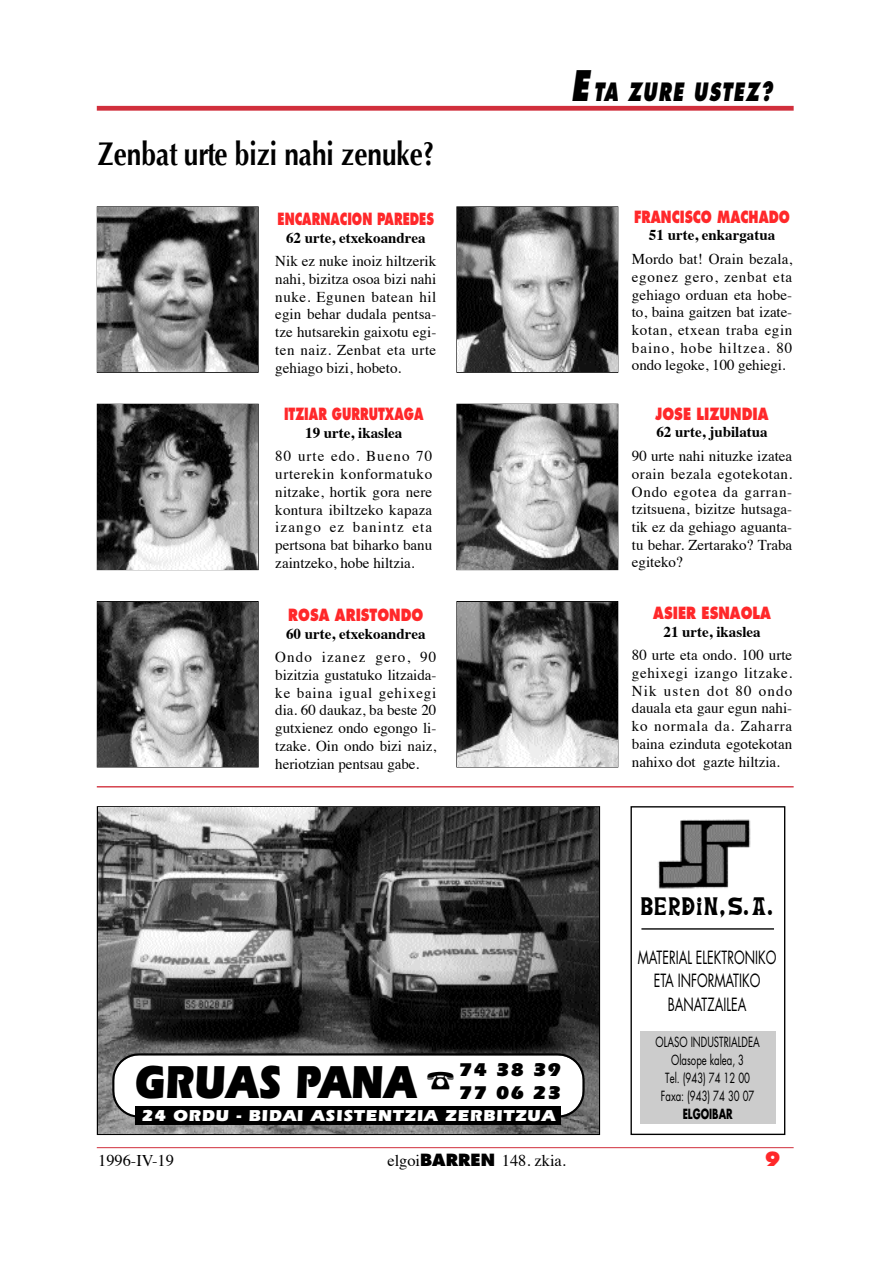
<style>
.page{position:relative;width:893px;height:1263px;background:#fff}
.page>*{position:absolute;margin:0;border:0;box-sizing:border-box;transform-origin:0 0}
.t1{font:900 47.85px "Itc Eras";color:#000;scale:.8 1}
.t2{font:700 32.7px "Optima";color:#000;scale:.8 1}
.t3{font:italic 800 24.6px "Futura";letter-spacing:.085em;color:#000;scale:.7 1}
.t4{font:20.55px "Euskara Bi";letter-spacing:.085em;color:#000;scale:.8 1}
.t5{font:900 19.05px/23px "Itc Eras";letter-spacing:.045em;color:#000}
.t6{font:800 19.05px "Futura";color:#ff282a}
.t7{font:17.7px/23.2px "Futura";color:#000;text-align:center;scale:.7 1}
.t8{font:800 16.35px "Futura";color:#ff282a;scale:.8 1}
.t9{font:800 16.35px "Futura";color:#ff282a;scale:.7 1}
.t10{font:900 16.35px "Itc Eras";letter-spacing:.045em;color:#fff}
.t11{font:16.35px "Times";color:#000}
.t12{font:800 16.35px "Futura";color:#ff282a;scale:.75 1}
.t13{font:15px/17.7px "Times";color:#000;text-align:justify}
.t14{font:700 15px "Times";color:#000}
.t15{font:13.65px/17.9px "Futura";color:#000;text-align:center;scale:.7 1}
.t16{font:700 13.65px "Futura";color:#000;scale:.7 1}
.s1{font-size:40.95px}
.s2{font-family:"Futura";font-weight:800}
</style>
<div class="page">
<svg style="left:96px;top:1147px;width:698px;height:1px"></svg>
<div style="left:97px;top:206px;width:162px;height:167px;border:1px solid #000"></div>
<img style="left:98px;top:207px;width:160px;height:165px">
<div style="left:97px;top:404px;width:162px;height:166px;border:1px solid #000"></div>
<img style="left:98px;top:405px;width:160px;height:164px">
<div style="left:456px;top:206px;width:162px;height:167px;border:1px solid #000"></div>
<img style="left:457px;top:207px;width:160px;height:165px">
<div style="left:456px;top:404px;width:162px;height:166px;border:1px solid #000"></div>
<img style="left:457px;top:405px;width:160px;height:164px">
<img style="left:457px;top:602px;width:160px;height:165px">
<img style="left:98px;top:602px;width:160px;height:165px">
<hr style="left:97px;top:786px;width:696px;height:1px;background:#d12f3c">
<div style="left:97px;top:106px;width:696px;height:5px;background:#d12f3c"></div>
<img style="left:98px;top:808px;width:500px;height:326px">
<svg style="left:111px;top:1024px;width:474px;height:112px;background:#444"></svg>
<div style="left:135px;top:1106px;width:426px;height:19px;background:#000"></div>
<div style="left:630px;top:806px;width:155px;height:329px;border:1px solid #000"></div>
<img style="left:658px;top:819px;width:93px;height:70px">
<hr style="left:641px;top:928px;width:133px;height:2px;background:#000">
<div style="left:640px;top:1031px;width:135px;height:93px;background:#ccc"></div>
<svg style="left:114px;top:1055px;width:468px;height:61px"></svg>
<h2 class="t2" style="left:98px;top:134px;width:422px">Zenbat urte bizi nahi zenuke?</h2>
<p class="t9" style="left:277px;top:212px;width:225px">ENCARNACION PAREDES</p>
<p class="t14" style="left:286px;top:231px;width:141px">62 urte, etxekoandrea</p>
<p class="t13" style="left:275px;top:254px;width:162px">Nik ez nuke inoiz hiltzerik nahi, bizitza osoa bizi nahi nuke. Egunen batean hil egin behar dudala pentsa&shy;tze hutsarekin gaixotu egi&shy;ten naiz. Zenbat eta urte gehiago bizi, hobeto.</p>
<p class="t9" style="left:284px;top:407px;width:201px">ITZIAR GURRUTXAGA</p>
<p class="t14" style="left:305px;top:427px;width:99px">19 urte, ikaslea</p>
<p class="t13" style="left:275px;top:449px;width:158px">80 urte edo. Bueno 70 urterekin konformatuko nitzake, hortik gora nere kontura ibiltzeko kapaza izango ez banintz eta pertsona bat biharko banu zaintzeko, hobe hiltzia.</p>
<p class="t8" style="left:288px;top:608px;width:170px">ROSA ARISTONDO</p>
<p class="t14" style="left:286px;top:627px;width:141px">60 urte, etxekoandrea</p>
<p class="t13" style="left:275px;top:650px;width:162px">Ondo izanez gero, 90 bizitzia gustatuko litzaida&shy;ke baina igual gehixegi dia. 60 daukaz, ba beste 20 gutxienez ondo egongo li&shy;tzake. Oin ondo bizi naiz, heriotzian pentsau gabe.</p>
<h3 class="t3" style="left:570px;top:81px;width:289px"><span class="s1">E</span> TA ZURE USTEZ?</h3>
<p class="t12" style="left:634px;top:209px;width:209px">FRANCISCO MACHADO</p>
<p class="t14" style="left:649px;top:229px;width:128px">51 urte, enkargatua</p>
<p class="t13" style="left:632px;top:251px;width:162px">Mordo bat! Orain bezala, egonez gero, zenbat eta gehiago orduan eta hobe&shy;to, baina gaitzen bat izate&shy;kotan, etxean traba egin baino, hobe hiltzea. 80 ondo legoke, 100 gehiegi.</p>
<p class="t8" style="left:655px;top:406px;width:143px">JOSE LIZUNDIA</p>
<p class="t14" style="left:656px;top:426px;width:113px">62 urte, jubilatua</p>
<p class="t13" style="left:632px;top:448px;width:162px">90 urte nahi nituzke izatea orain bezala egotekotan.<br>Ondo egotea da garran&shy;tzitsuena, bizitze hutsaga&shy;tik ez da gehiago aguanta&shy;tu behar. Zertarako? Traba egiteko?</p>
<p class="t8" style="left:653px;top:606px;width:148px">ASIER ESNAOLA</p>
<p class="t14" style="left:663px;top:625px;width:99px">21 urte, ikaslea</p>
<p class="t13" style="left:632px;top:648px;width:162px">80 urte eta ondo. 100 urte gehixegi izango litzake.<br>Nik usten dot 80 ondo dauala eta gaur egun nahi&shy;ko normala da. Zaharra baina ezinduta egotekotan nahixo dot gazte hiltzia.</p>
<h1 class="t1" style="left:135px;top:1066px;width:353px">GRUAS PANA</h1>
<p class="t5" style="left:458px;top:1060px;width:104px">74 38 39<br>77 06 23</p>
<p class="t10" style="left:141px;top:1110px;width:415px">24 ORDU - BIDAI ASISTENTZIA ZERBITZUA</p>
<h3 class="t4" style="left:640px;top:898px;width:169px">BERDIN,S.A.</h3>
<p class="t7" style="left:637px;top:947px;width:199px">MATERIAL ELEKTRONIKO<br>ETA INFORMATIKO<br>BANATZAILEA</p>
<p class="t15" style="left:655px;top:1035px;width:150px">OLASO INDUSTRIALDEA<br>Olasope kalea, 3<br>Tel. (943) 74 12 00<br>Faxa: (943) 74 30 07</p>
<p class="t16" style="left:682px;top:1108px;width:73px">ELGOIBAR</p>
<p class="t11" style="left:98px;top:1154px;width:77px">1996-IV-19</p>
<p class="t11" style="left:387px;top:1154px;width:180px">elgoi<span class="s2">BARREN</span> 148. zkia.</p>
<p class="t6" style="left:764px;top:1151px;width:17px">9</p>
</div>
